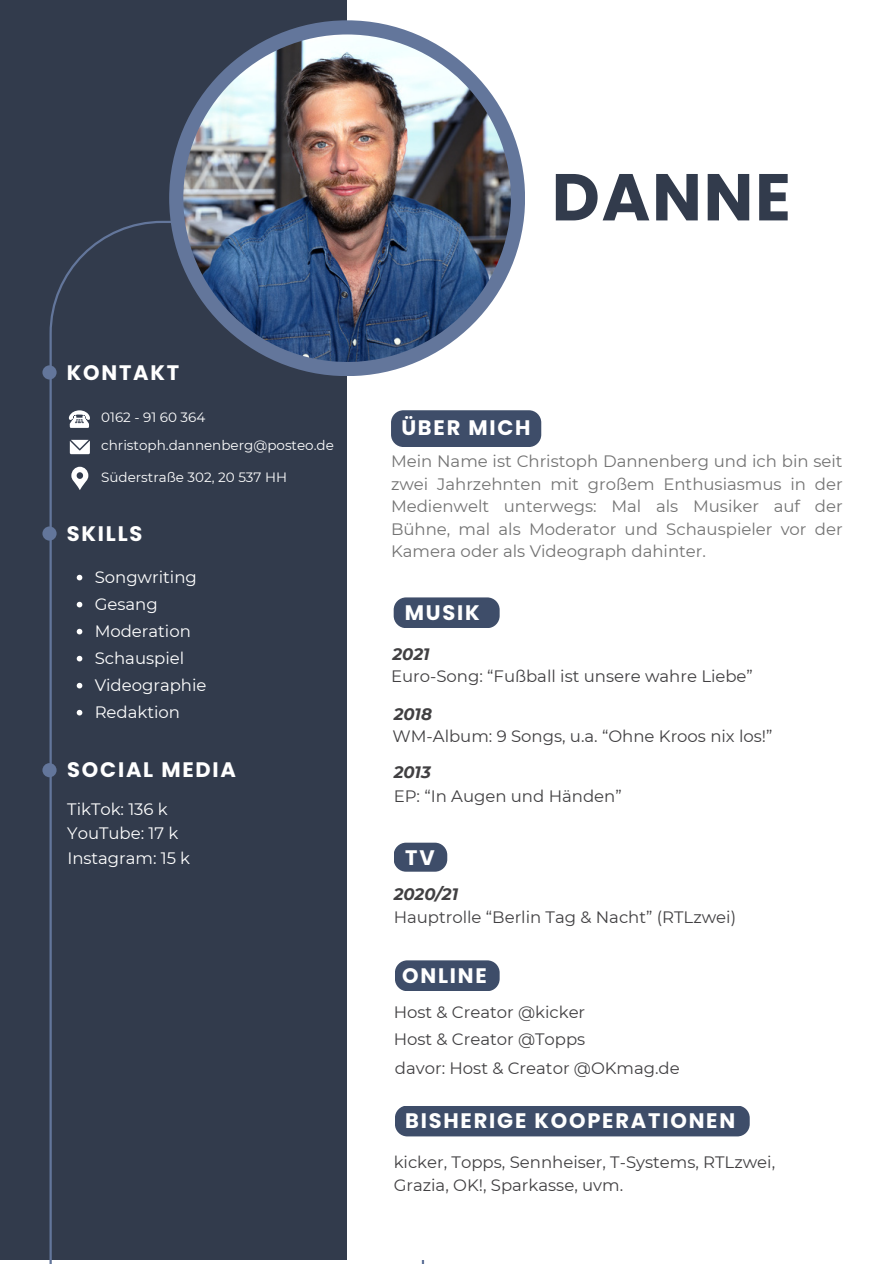
<style>
.page{position:relative;width:894px;height:1264px;background:#fff}
.page>*{position:absolute;margin:0;border:0;box-sizing:border-box;transform-origin:0 0}
.t1{font:700 66.15px "Poppins";letter-spacing:.025em;color:#323b4c}
.t2{font:700 21px "Poppins";letter-spacing:.085em;color:#fff}
.t3{font:16.5px/22.5px "Montserrat";color:#414042}
.t4{font:16.5px/22.5px "Montserrat";color:#737373;text-align:justify}
.t5{font:16.5px "Montserrat";color:#fff}
.t6{font:italic 700 16.5px "Montserrat";color:#414042}
.t7{font:13.5px "Montserrat";color:#fff}
</style>
<div class="page">
<div style="left:0;top:0;width:346px;height:1259px;background:#323b4c"></div>
<svg style="left:49px;top:221px;width:375px;height:1042px"></svg>
<div style="left:347px;top:0;width:546px;height:1259px;background:#fff"></div>
<svg style="left:70px;top:440px;width:20px;height:14px"></svg>
<svg style="left:69px;top:410px;width:22px;height:18px"></svg>
<svg style="left:71px;top:467px;width:17px;height:23px"></svg>
<div style="left:169px;top:20px;width:356px;height:356px;background:#63769b;border-radius:50%"></div>
<img style="left:183px;top:34px;width:327px;height:328px;border-radius:50%">
<div style="left:42px;top:365px;width:15px;height:14px;background:#63769b;border-radius:50%"></div>
<div style="left:42px;top:526px;width:15px;height:14px;background:#63769b;border-radius:50%"></div>
<div style="left:42px;top:763px;width:15px;height:14px;background:#63769b;border-radius:50%"></div>
<svg style="left:77px;top:575px;width:5px;height:5px"></svg>
<svg style="left:77px;top:602px;width:5px;height:5px"></svg>
<svg style="left:77px;top:629px;width:5px;height:5px"></svg>
<svg style="left:77px;top:656px;width:5px;height:5px"></svg>
<svg style="left:77px;top:683px;width:5px;height:5px"></svg>
<svg style="left:77px;top:710px;width:5px;height:5px"></svg>
<div style="left:391px;top:410px;width:150px;height:37px;background:#3e4d69;border-radius:12px"></div>
<div style="left:393px;top:597px;width:106px;height:31px;background:#3e4d69;border-radius:12px"></div>
<div style="left:393px;top:842px;width:54px;height:29px;background:#3e4d69;border-radius:12px"></div>
<div style="left:395px;top:960px;width:104px;height:31px;background:#3e4d69;border-radius:12px"></div>
<div style="left:395px;top:1105px;width:354px;height:31px;background:#3e4d69;border-radius:12px"></div>
<h4 class="t2" style="left:67px;top:358px;width:114px">KONTAKT</h4>
<h2 class="t7" style="left:101px;top:409px;width:106px">0162 - 91 60 364</h2>
<h2 class="t7" style="left:101px;top:437px;width:234px">christoph.dannenberg@posteo.de</h2>
<h4 class="t7" style="left:101px;top:468px;width:187px">Süderstraße 302, 20 537 HH</h4>
<h4 class="t2" style="left:67px;top:519px;width:77px">SKILLS</h4>
<h3 class="t5" style="left:95px;top:566px;width:104px">Songwriting</h3>
<h4 class="t5" style="left:95px;top:593px;width:64px">Gesang</h4>
<h3 class="t5" style="left:95px;top:620px;width:98px">Moderation</h3>
<h4 class="t5" style="left:95px;top:647px;width:91px">Schauspiel</h4>
<h2 class="t5" style="left:95px;top:674px;width:113px">Videographie</h2>
<h3 class="t5" style="left:95px;top:701px;width:87px">Redaktion</h3>
<h4 class="t2" style="left:67px;top:755px;width:170px">SOCIAL MEDIA</h4>
<h4 class="t5" style="left:67px;top:799px;width:102px">TikTok: 136 k</h4>
<p class="t5" style="left:67px;top:822px;width:112px">YouTube: 17 k</p>
<p class="t5" style="left:67px;top:847px;width:124px">Instagram: 15 k</p>
<h3 class="t1" style="left:551px;top:151px;width:240px">DANNE</h3>
<h2 class="t2" style="left:401px;top:413px;width:131px">ÜBER MICH</h2>
<h4 class="t4" style="left:391px;top:450px;width:453px">Mein Name ist Christoph Dannenberg und ich bin seit zwei Jahrzehnten mit großem Enthusiasmus in der Medienwelt unterwegs: Mal als Musiker auf der Bühne, mal als Moderator und Schauspieler vor der Kamera oder als Videograph dahinter.</h4>
<h2 class="t2" style="left:404px;top:598px;width:76px">MUSIK</h2>
<h2 class="t6" style="left:392px;top:644px;width:39px">2021</h2>
<h2 class="t3" style="left:391px;top:664px;width:363px">Euro-Song: “Fußball ist unsere wahre Liebe”</h2>
<p class="t6" style="left:393px;top:704px;width:40px">2018</p>
<h4 class="t3" style="left:392px;top:724px;width:381px">WM-Album: 9 Songs, u.a. “Ohne Kroos nix los!”</h4>
<p class="t6" style="left:393px;top:761px;width:39px">2013</p>
<p class="t3" style="left:393px;top:784px;width:229px">EP: “In Augen und Händen”</p>
<p class="t2" style="left:405px;top:843px;width:31px">TV</p>
<p class="t6" style="left:393px;top:884px;width:66px">2020/21</p>
<p class="t3" style="left:393px;top:905px;width:344px">Hauptrolle “Berlin Tag &amp; Nacht” (RTLzwei)</p>
<p class="t2" style="left:402px;top:960px;width:86px">ONLINE</p>
<h2 class="t3" style="left:393px;top:1000px;width:193px">Host &amp; Creator @kicker</h2>
<p class="t3" style="left:393px;top:1028px;width:193px">Host &amp; Creator @Topps</p>
<p class="t3" style="left:395px;top:1056px;width:286px">davor: Host &amp; Creator @OKmag.de</p>
<p class="t2" style="left:400px;top:1108px;width:86px">ONLINE</p>
<p class="t2" style="left:405px;top:1105px;width:331px">BISHERIGE KOOPERATIONEN</p>
<h2 class="t3" style="left:393px;top:1151px;width:383px">kicker, Topps, Sennheiser, T-Systems, RTLzwei,<br>Grazia, OK!, Sparkasse, uvm.</h2>
</div>
